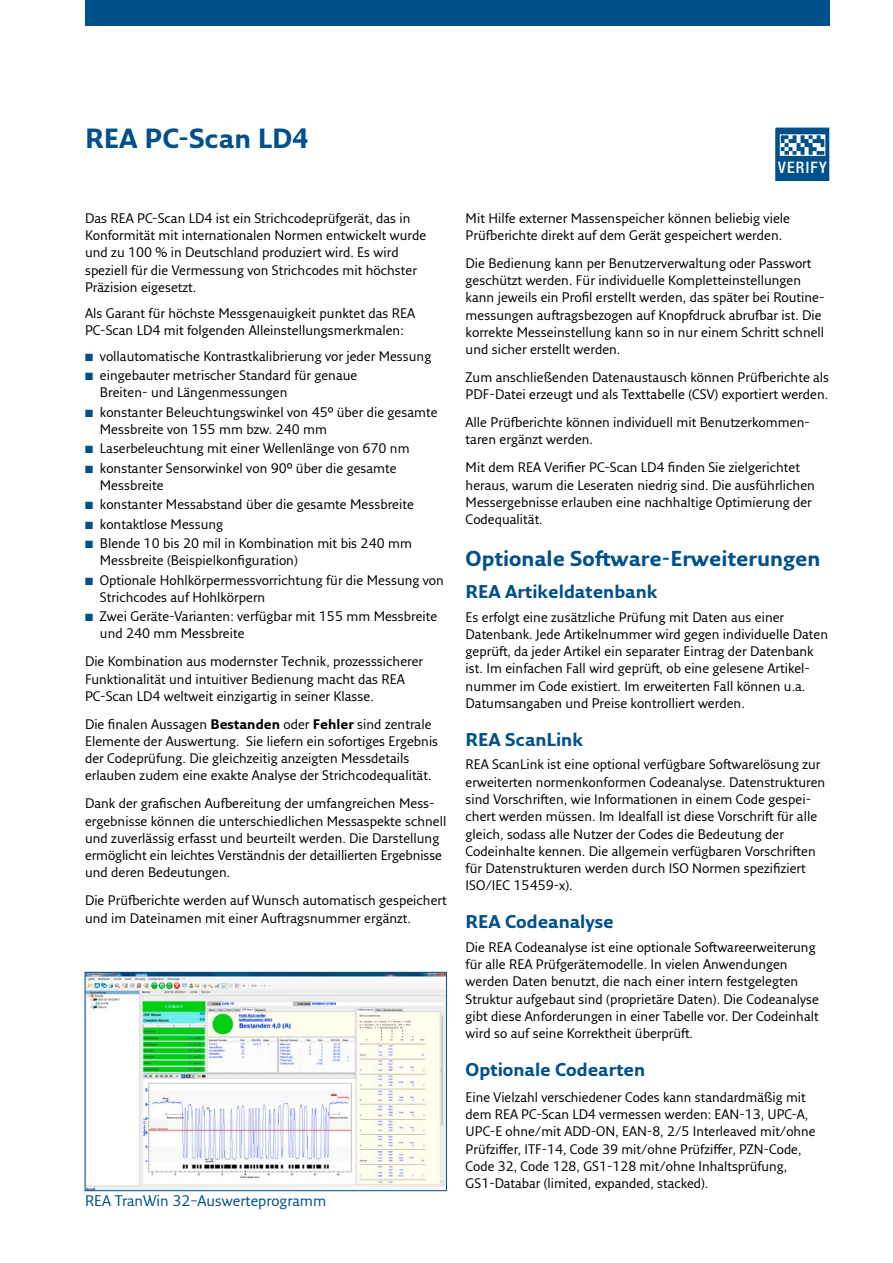
<style>
.page{position:relative;width:893px;height:1263px;background:#fff}
.page>*{position:absolute;margin:0;border:0;box-sizing:border-box;transform-origin:0 0}
.t1{font:700 27px "Fresco Sans Pro";color:#00508c}
.t2{font:700 21px "Fresco Sans Pro";color:#00508c}
.t3{font:700 18px "Fresco Sans Pro";color:#00508c}
.t4{font:500 condensed 15.9px "Helvetica Neue LT Std";letter-spacing:.08em;color:#fff}
.t5{font:15px "Fresco Sans Pro";color:#00508c}
.t6{font:13.5px/17.2px "Fresco Sans Pro";color:#000}
.s1{color:#00508c}
.s2{font-weight:700}
</style>
<div class="page">
<div style="left:85px;top:0;width:744px;height:26px;background:#00508c"></div>
<svg style="left:778px;top:130px;width:49px;height:49px;background:#2b6d9f"></svg>
<div style="left:780px;top:135px;width:45px;height:20px;border:1px solid #fff"></div>
<div style="left:776px;top:128px;width:53px;height:53px;border:1px solid #00508c"></div>
<img style="left:87px;top:974px;width:358px;height:215px">
<div style="left:85px;top:972px;width:362px;height:219px;border:1px solid #00508c"></div>
<h1 class="t1" style="left:85px;top:121px;width:225px">REA PC-Scan LD4</h1>
<p class="t6" style="left:85px;top:209px;width:343px">Das REA PC-Scan LD4 ist ein Strichcodeprüfgerät, das in Konformität mit internationalen Normen entwickelt wurde und zu 100 % in Deutschland produziert wird. Es wird speziell für die Vermessung von Strichcodes mit höchster Präzision eigesetzt.</p>
<p class="t6" style="left:85px;top:304px;width:332px">Als Garant für höchste Messgenauigkeit punktet das REA<br>PC-Scan LD4 mit folgenden Alleinstellungsmerkmalen:</p>
<p class="t6" style="left:85px;top:347px;width:348px"><span class="s1">■</span> vollautomatische Kontrastkalibrierung vor jeder Messung</p>
<p class="t6" style="left:100px;top:366px;width:259px;text-indent:-15px"><span class="s1">■</span> eingebauter metrischer Standard für genaue<br>Breiten- und Längenmessungen</p>
<p class="t6" style="left:100px;top:403px;width:339px;text-indent:-15px"><span class="s1">■</span> konstanter Beleuchtungswinkel von 45° über die gesamte<br>Messbreite von 155 mm bzw. 240 mm</p>
<p class="t6" style="left:85px;top:439px;width:326px"><span class="s1">■</span> Laserbeleuchtung mit einer Wellenlänge von 670 nm</p>
<p class="t6" style="left:100px;top:459px;width:298px;text-indent:-15px"><span class="s1">■</span> konstanter Sensorwinkel von 90° über die gesamte<br>Messbreite</p>
<p class="t6" style="left:85px;top:495px;width:330px"><span class="s1">■</span> konstanter Messabstand über die gesamte Messbreite</p>
<p class="t6" style="left:85px;top:515px;width:140px"><span class="s1">■</span> kontaktlose Messung</p>
<p class="t6" style="left:100px;top:534px;width:314px;text-indent:-15px"><span class="s1">■</span> Blende 10 bis 20 mil in Kombination mit bis 240 mm<br>Messbreite (Beispielkonfiguration)</p>
<p class="t6" style="left:100px;top:571px;width:346px;text-indent:-15px"><span class="s1">■</span> Optionale Hohlkörpermessvorrichtung für die Messung von<br>Strichcodes auf Hohlkörpern</p>
<p class="t6" style="left:100px;top:607px;width:339px;text-indent:-15px"><span class="s1">■</span> Zwei Geräte-Varianten: verfügbar mit 155 mm Messbreite und 240 mm Messbreite</p>
<p class="t6" style="left:85px;top:653px;width:340px">Die Kombination aus modernster Technik, prozesssicherer<br>Funktionalität und intuitiver Bedienung macht das REA<br>PC-Scan LD4 weltweit einzigartig in seiner Klasse.</p>
<p class="t6" style="left:85px;top:715px;width:355px">Die finalen Aussagen <span class="s2">Bestanden</span> oder <span class="s2">Fehler</span> sind zentrale Elemente der Auswertung. Sie liefern ein sofortiges Ergebnis der Codeprüfung. Die gleichzeitig anzeigten Messdetails erlauben zudem eine exakte Analyse der Strichcodequalität.</p>
<p class="t6" style="left:85px;top:795px;width:363px">Dank der grafischen Aufbereitung der umfangreichen Mess&shy;ergebnisse können die unterschiedlichen Messaspekte schnell und zuverlässig erfasst und beurteilt werden. Die Darstellung ermöglicht ein leichtes Verständnis der detaillierten Ergebnisse und deren Bedeutungen.</p>
<p class="t6" style="left:85px;top:891px;width:363px">Die Prüfberichte werden auf Wunsch automatisch gespeichert und im Dateinamen mit einer Auftragsnummer ergänzt.</p>
<p class="t5" style="left:85px;top:1192px;width:243px">REA TranWin 32–Auswerteprogramm</p>
<p class="t4" style="left:778px;top:158px;width:50px">VERIFY</p>
<p class="t6" style="left:466px;top:209px;width:326px">Mit Hilfe externer Massenspeicher können beliebig viele<br>Prüfberichte direkt auf dem Gerät gespeichert werden.</p>
<p class="t6" style="left:466px;top:254px;width:360px">Die Bedienung kann per Benutzerverwaltung oder Passwort geschützt werden. Für individuelle Kompletteinstellungen kann jeweils ein Profil erstellt werden, das später bei Routine&shy;messungen auftragsbezogen auf Knopfdruck abrufbar ist. Die korrekte Messeinstellung kann so in nur einem Schritt schnell und sicher erstellt werden.</p>
<p class="t6" style="left:466px;top:368px;width:365px">Zum anschließenden Datenaustausch können Prüfberichte als<br>PDF-Datei erzeugt und als Texttabelle (CSV) exportiert werden.</p>
<p class="t6" style="left:466px;top:413px;width:344px">Alle Prüfberichte können individuell mit Benutzerkommen&shy;taren ergänzt werden.</p>
<p class="t6" style="left:466px;top:459px;width:351px">Mit dem REA Verifier PC-Scan LD4 finden Sie zielgerichtet heraus, warum die Leseraten niedrig sind. Die ausführlichen Messergebnisse erlauben eine nachhaltige Optimierung der Codequalität.</p>
<h2 class="t2" style="left:466px;top:546px;width:356px">Optionale Software-Erweiterungen</h2>
<h3 class="t3" style="left:466px;top:580px;width:193px">REA Artikeldatenbank</h3>
<p class="t6" style="left:466px;top:608px;width:364px">Es erfolgt eine zusätzliche Prüfung mit Daten aus einer Datenbank. Jede Artikelnummer wird gegen individuelle Daten geprüft, da jeder Artikel ein separater Eintrag der Datenbank ist. Im einfachen Fall wird geprüft, ob eine gelesene Artikel&shy;nummer im Code existiert. Im erweiterten Fall können u.a.<br>Datumsangaben und Preise kontrolliert werden.</p>
<h3 class="t3" style="left:466px;top:728px;width:119px">REA ScanLink</h3>
<p class="t6" style="left:466px;top:756px;width:361px">REA ScanLink ist eine optional verfügbare Softwarelösung zur erweiterten normenkonformen Codeanalyse. Datenstrukturen sind Vorschriften, wie Informationen in einem Code gespei&shy;chert werden müssen. Im Idealfall ist diese Vorschrift für alle gleich, sodass alle Nutzer der Codes die Bedeutung der Codeinhalte kennen. Die allgemein verfügbaren Vorschriften für Datenstrukturen werden durch ISO Normen spezifiziert ISO/IEC 15459-x).</p>
<h3 class="t3" style="left:466px;top:910px;width:150px">REA Codeanalyse</h3>
<p class="t6" style="left:466px;top:938px;width:355px">Die REA Codeanalyse ist eine optionale Softwareerweiterung für alle REA Prüfgerätemodelle. In vielen Anwendungen werden Daten benutzt, die nach einer intern festgelegten Struktur aufgebaut sind (proprietäre Daten). Die Codeanalyse gibt diese Anforderungen in einer Tabelle vor. Der Codeinhalt wird so auf seine Korrektheit überprüft.</p>
<h3 class="t3" style="left:466px;top:1058px;width:181px">Optionale Codearten</h3>
<p class="t6" style="left:466px;top:1088px;width:352px">Eine Vielzahl verschiedener Codes kann standardmäßig mit dem REA PC-Scan LD4 vermessen werden: EAN-13, UPC-A, UPC-E ohne/mit ADD-ON, EAN-8, 2/5 Interleaved mit/ohne Prüfziffer, ITF-14, Code 39 mit/ohne Prüfziffer, PZN-Code, Code 32, Code 128, GS1-128 mit/ohne Inhaltsprüfung, GS1-Databar (limited, expanded, stacked).</p>
</div>
